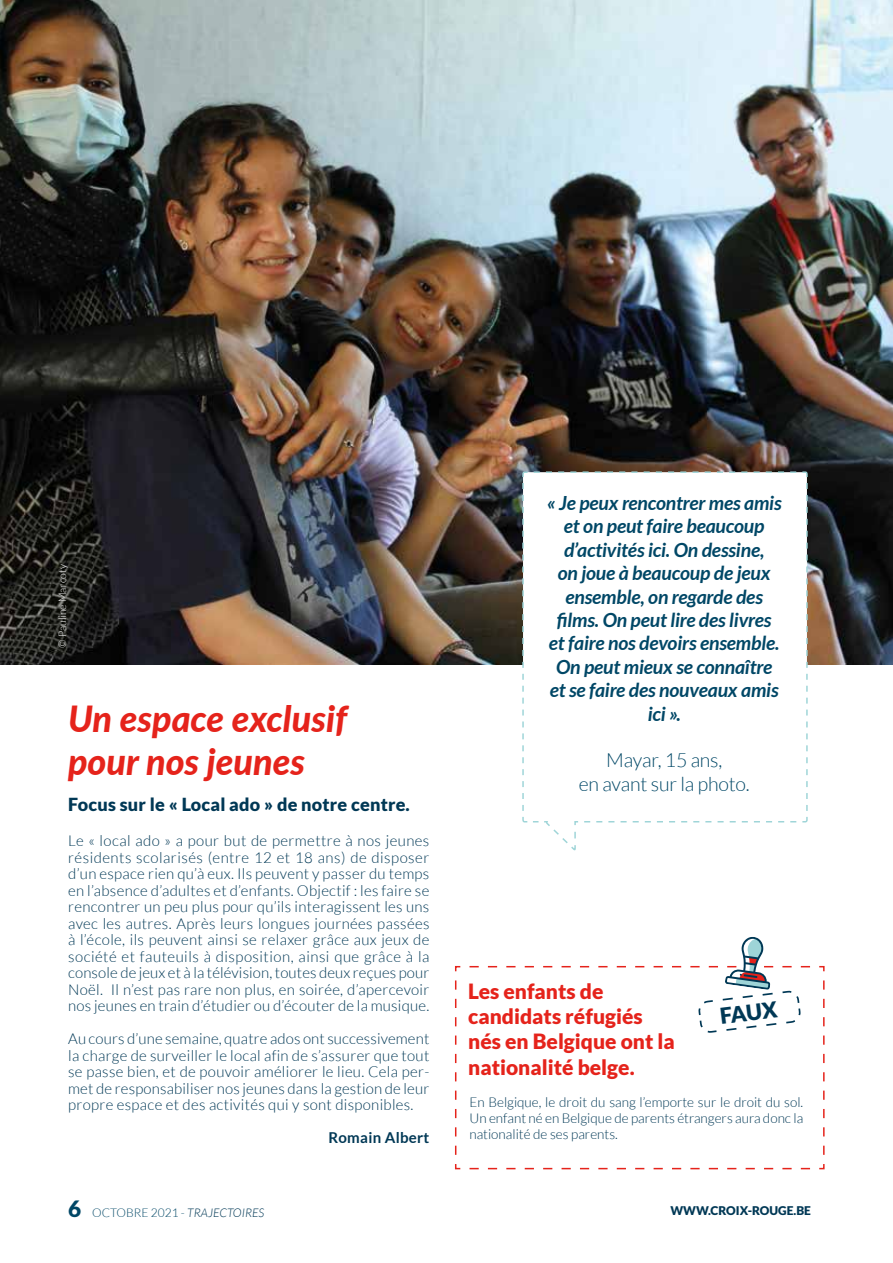
<style>
.page{position:relative;width:893px;height:1263px;background:#fff}
.page>*{position:absolute;margin:0;border:0;box-sizing:border-box;transform-origin:0 0}
.t1{font:italic 800 36px/43.2px "Lato";color:#e5231b}
.t2{font:900 21.9px "Lato";color:#003855}
.t3{font:900 21px/25.2px "Lato";color:#e5231b}
.t4{font:italic 700 19.5px/23.4px "Lato";letter-spacing:-.01em;color:#004766;text-align:center}
.t5{font:300 19.5px/23.4px "Lato";letter-spacing:-.01em;color:#004766;text-align:center}
.t6{font:900 18px "Lato";letter-spacing:.01em;color:#003855}
.t7{font:300 15px/16.5px "Lato";letter-spacing:.02em;color:#003855;text-align:justify}
.t8{font:700 15px "Lato";letter-spacing:.02em;color:#003855}
.t9{font:300 13.5px/16.2px "Lato";color:#003855;text-align:justify}
.t10{font:300 12px "Lato";color:#004766}
.t11{font:900 12px "Lato";color:#003855}
.t12{font:300 10.5px "Lato";color:#fff}
.s1{font-weight:900;font-size:22.5px}
.s2{font-style:italic;color:#003855}
</style>
<div class="page">
<svg style="left:455px;top:965px;width:370px;height:205px"></svg>
<svg style="left:465px;top:937px;width:345px;height:96px"></svg>
<img style="left:0;top:0;width:893px;height:664px">
<svg style="left:521px;top:471px;width:287px;height:380px"></svg>
<p class="t12" style="left:57px;top:647px;width:85px;rotate:-90deg">© Pauline Marcoty</p>
<h1 class="t1" style="left:68px;top:695px;width:281px">Un espace exclusif pour nos jeunes</h1>
<p class="t6" style="left:68px;top:794px;width:343px">Focus sur le « Local ado » de notre centre.</p>
<p class="t7" style="left:68px;top:832px;width:363px">Le « local ado » a pour but de permettre à nos jeunes résidents scolarisés (entre 12 et 18 ans) de disposer d’un espace rien qu’à eux. Ils peuvent y passer du temps en l’absence d’adultes et d’enfants. Objectif : les faire se rencontrer un peu plus pour qu’ils interagissent les uns avec les autres. Après leurs longues journées passées à l’école, ils peuvent ainsi se relaxer grâce aux jeux de société et fauteuils à disposition, ainsi que grâce à la console de jeux et à la télévision, toutes deux reçues pour Noël. Il n’est pas rare non plus, en soirée, d’apercevoir nos jeunes en train d’étudier ou d’écouter de la musique.</p>
<p class="t7" style="left:68px;top:1030px;width:363px">Au cours d’une semaine, quatre ados ont successivement la charge de surveiller le local afin de s’assurer que tout se passe bien, et de pouvoir améliorer le lieu. Cela per&shy;met de responsabiliser nos jeunes dans la gestion de leur propre espace et des activités qui y sont disponibles.</p>
<p class="t8" style="left:328px;top:1129px;width:103px">Romain Albert</p>
<p class="t4" style="left:547px;top:491px;width:236px">« Je peux rencontrer mes amis et on peut faire beaucoup d’activités ici. On dessine,<br>on joue à beaucoup de jeux ensemble, on regarde des films. On peut lire des livres et faire nos devoirs ensemble.<br>On peut mieux se connaître et se faire des nouveaux amis ici ».</p>
<h3 class="t5" style="left:579px;top:749px;width:172px">Mayar, 15 ans,<br>en avant sur la photo.</h3>
<h3 class="t3" style="left:468px;top:978px;width:208px">Les enfants de candidats réfugiés nés en Belgique ont la nationalité belge.</h3>
<p class="t9" style="left:469px;top:1094px;width:335px">En Belgique, le droit du sang l’emporte sur le droit du sol.<br>Un enfant né en Belgique de parents étrangers aura donc la nationalité de ses parents.</p>
<h2 class="t2" style="left:719px;top:1003px;width:59px;rotate:-7deg">FAUX</h2>
<p class="t10" style="left:68px;top:1206px;width:198px"><span class="s1">6</span> OCTOBRE 2021 - <span class="s2">TRAJECTOIRES</span></p>
<p class="t11" style="left:670px;top:1204px;width:142px">WWW.CROIX-ROUGE.BE</p>
</div>
